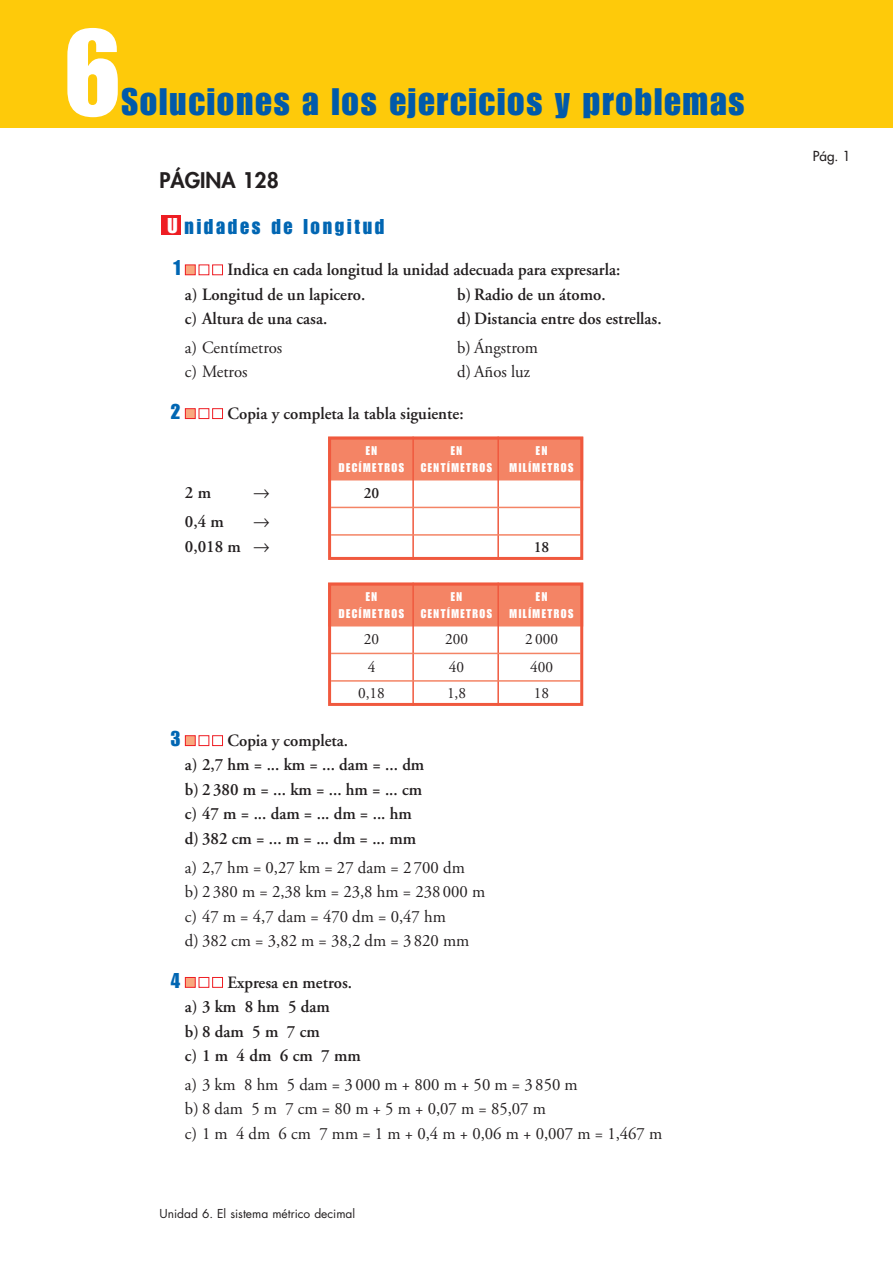
<style>
.page{position:relative;width:893px;height:1263px;background:#fff}
.page>*{position:absolute;margin:0;border:0;box-sizing:border-box;transform-origin:0 0}
.t1{font:120px "Impact";color:#fff}
.t2{font:37.5px "Impact";letter-spacing:.05em;color:#015aaa}
.t3{font:21px/45.8px "Impact";letter-spacing:.135em;color:#0166b3}
.t4{font:600 17.25px/24.5px "Adobe Garamond";color:#231f20}
.t5{font:17.25px/24.5px "Adobe Garamond";color:#231f20}
.t6{font:17.25px "Anaya Math 1";color:#231f20}
.t7{font:15.75px "Adobe Garamond";color:#231f20}
.t8{font:600 15.75px "Adobe Garamond";color:#231f20}
.t9{font:13.5px "Futura";color:#231f20}
.t10{font:12.3px "Impact";letter-spacing:.13em;color:#fff}
.t11{font:12px "Futura";color:#231f20}
.s1{font-family:"Futura";font-weight:800;color:#231f20}
.s2{color:#fff}
.s3{font-family:"Anaya Math 1";font-weight:400}
</style>
<div class="page">
<div style="left:0;top:0;width:893px;height:128px;background:#feca0a"></div>
<div style="left:212px;top:977px;width:11px;height:11px;border:1px solid #ee1d23"></div>
<div style="left:199px;top:977px;width:10px;height:11px;border:1px solid #ee1d23"></div>
<div style="left:185px;top:977px;width:10px;height:10px;background:#f8a87e"></div>
<div style="left:185px;top:977px;width:11px;height:11px;border:1px solid #ee1d23"></div>
<div style="left:212px;top:735px;width:11px;height:11px;border:1px solid #ee1d23"></div>
<div style="left:199px;top:735px;width:10px;height:11px;border:1px solid #ee1d23"></div>
<div style="left:185px;top:736px;width:10px;height:10px;background:#f8a87e"></div>
<div style="left:185px;top:735px;width:11px;height:11px;border:1px solid #ee1d23"></div>
<div style="left:329px;top:583px;width:253px;height:43px;background:#f48465"></div>
<div style="left:328px;top:583px;width:255px;height:44px;border:2px solid #f48465"></div>
<hr style="left:412px;top:583px;width:2px;height:123px;background:#f0593e">
<hr style="left:497px;top:583px;width:2px;height:123px;background:#f0593e">
<hr style="left:331px;top:653px;width:249px;height:1px;background:#f48465">
<hr style="left:331px;top:680px;width:249px;height:2px;background:#f48465">
<div style="left:328px;top:583px;width:255px;height:123px;border:3px solid #f0593e"></div>
<div style="left:329px;top:437px;width:253px;height:43px;background:#f48465"></div>
<div style="left:328px;top:437px;width:255px;height:44px;border:2px solid #f48465"></div>
<hr style="left:412px;top:437px;width:2px;height:123px;background:#f0593e">
<hr style="left:497px;top:437px;width:2px;height:123px;background:#f0593e">
<hr style="left:331px;top:507px;width:249px;height:1px;background:#f48465">
<hr style="left:331px;top:534px;width:249px;height:2px;background:#f48465">
<div style="left:328px;top:437px;width:255px;height:123px;border:3px solid #f0593e"></div>
<div style="left:212px;top:408px;width:11px;height:11px;border:1px solid #ee1d23"></div>
<div style="left:199px;top:408px;width:10px;height:11px;border:1px solid #ee1d23"></div>
<div style="left:185px;top:409px;width:10px;height:10px;background:#f8a87e"></div>
<div style="left:185px;top:408px;width:11px;height:11px;border:1px solid #ee1d23"></div>
<div style="left:212px;top:265px;width:11px;height:10px;border:1px solid #ee1d23"></div>
<div style="left:185px;top:265px;width:10px;height:10px;background:#f8a87e"></div>
<div style="left:185px;top:265px;width:11px;height:10px;border:1px solid #ee1d23"></div>
<div style="left:162px;top:215px;width:19px;height:19px;background:#ee1d23"></div>
<p class="t1" style="left:64px;top:30px;width:59px">6</p>
<p class="t2" style="left:121px;top:89px;width:625px">Soluciones a los ejercicios y problemas</p>
<p class="t3" style="left:168px;top:158px;width:218px;text-indent:-8px"><span class="s1">PÁGINA 128<br></span><span class="s2">U</span> nidades de longitud</p>
<p class="t3" style="left:173px;top:246px;width:9px">1</p>
<p class="t4" style="left:185px;top:259px;width:437px;text-indent:43px">Indica en cada longitud la unidad adecuada para expresarla: a) Longitud de un lapicero.</p>
<p class="t4" style="left:457px;top:284px;width:150px">b) Radio de un átomo.</p>
<p class="t4" style="left:185px;top:308px;width:144px">c) Altura de una casa.</p>
<p class="t4" style="left:457px;top:308px;width:206px">d) Distancia entre dos estrellas.</p>
<p class="t5" style="left:185px;top:337px;width:99px">a) Centímetros</p>
<p class="t5" style="left:457px;top:337px;width:82px">b) Ángstrom</p>
<p class="t5" style="left:185px;top:361px;width:64px">c) Metros</p>
<p class="t5" style="left:457px;top:361px;width:74px">d) Años luz</p>
<p class="t3" style="left:171px;top:389px;width:12px">2</p>
<p class="t4" style="left:227px;top:403px;width:238px">Copia y completa la tabla siguiente:</p>
<p class="t4" style="left:185px;top:482px;width:28px">2 m</p>
<p class="t6" style="left:253px;top:485px;width:18px">8</p>
<p class="t4" style="left:185px;top:511px;width:40px">0,4 m</p>
<p class="t4" style="left:185px;top:511px;width:86px;text-align:right"><span class="s3">8<br></span>0,018 m <span class="s3">8</span></p>
<p class="t10" style="left:366px;top:446px;width:13px">EN</p>
<p class="t10" style="left:451px;top:446px;width:13px">EN</p>
<p class="t10" style="left:536px;top:446px;width:13px">EN</p>
<p class="t10" style="left:339px;top:463px;width:67px">DECÍMETROS</p>
<p class="t10" style="left:421px;top:463px;width:73px">CENTÍMETROS</p>
<p class="t10" style="left:510px;top:463px;width:65px">MILÍMETROS</p>
<p class="t8" style="left:364px;top:487px;width:17px">20</p>
<p class="t8" style="left:534px;top:541px;width:17px">18</p>
<p class="t10" style="left:366px;top:592px;width:13px">EN</p>
<p class="t10" style="left:451px;top:592px;width:13px">EN</p>
<p class="t10" style="left:536px;top:592px;width:13px">EN</p>
<p class="t10" style="left:339px;top:609px;width:67px">DECÍMETROS</p>
<p class="t10" style="left:421px;top:609px;width:73px">CENTÍMETROS</p>
<p class="t10" style="left:510px;top:609px;width:65px">MILÍMETROS</p>
<p class="t7" style="left:364px;top:633px;width:17px">20</p>
<p class="t7" style="left:445px;top:633px;width:24px">200</p>
<p class="t7" style="left:525px;top:633px;width:34px">2 000</p>
<p class="t7" style="left:368px;top:660px;width:9px">4</p>
<p class="t7" style="left:449px;top:660px;width:17px">40</p>
<p class="t7" style="left:530px;top:660px;width:24px">400</p>
<p class="t7" style="left:358px;top:687px;width:28px">0,18</p>
<p class="t7" style="left:447px;top:687px;width:21px">1,8</p>
<p class="t7" style="left:534px;top:687px;width:17px">18</p>
<p class="t3" style="left:171px;top:716px;width:12px">3</p>
<p class="t4" style="left:185px;top:730px;width:241px;text-indent:43px">Copia y completa.<br>a) 2,7 hm = ... km = ... dam = ... dm b) 2 380 m = ... km = ... hm = ... cm c) 47 m = ... dam = ... dm = ... hm d) 382 cm = ... m = ... dm = ... mm</p>
<p class="t5" style="left:185px;top:857px;width:302px">a) 2,7 hm = 0,27 km = 27 dam = 2 700 dm<br>b) 2 380 m = 2,38 km = 23,8 hm = 238 000 m c) 47 m = 4,7 dam = 470 dm = 0,47 hm<br>d) 382 cm = 3,82 m = 38,2 dm = 3 820 mm</p>
<p class="t3" style="left:171px;top:958px;width:12px">4</p>
<p class="t4" style="left:185px;top:972px;width:177px;text-indent:43px">Expresa en metros. a) 3 km 8 hm 5 dam<br>b) 8 dam 5 m 7 cm<br>c) 1 m 4 dm 6 cm 7 mm</p>
<p class="t5" style="left:185px;top:1074px;width:479px">a) 3 km 8 hm 5 dam = 3 000 m + 800 m + 50 m = 3 850 m<br>b) 8 dam 5 m 7 cm = 80 m + 5 m + 0,07 m = 85,07 m<br>c) 1 m 4 dm 6 cm 7 mm = 1 m + 0,4 m + 0,06 m + 0,007 m = 1,467 m</p>
<p class="t11" style="left:159px;top:1208px;width:197px">Unidad 6. El sistema métrico decimal</p>
<p class="t9" style="left:813px;top:149px;width:39px">Pág. 1</p>
</div>
